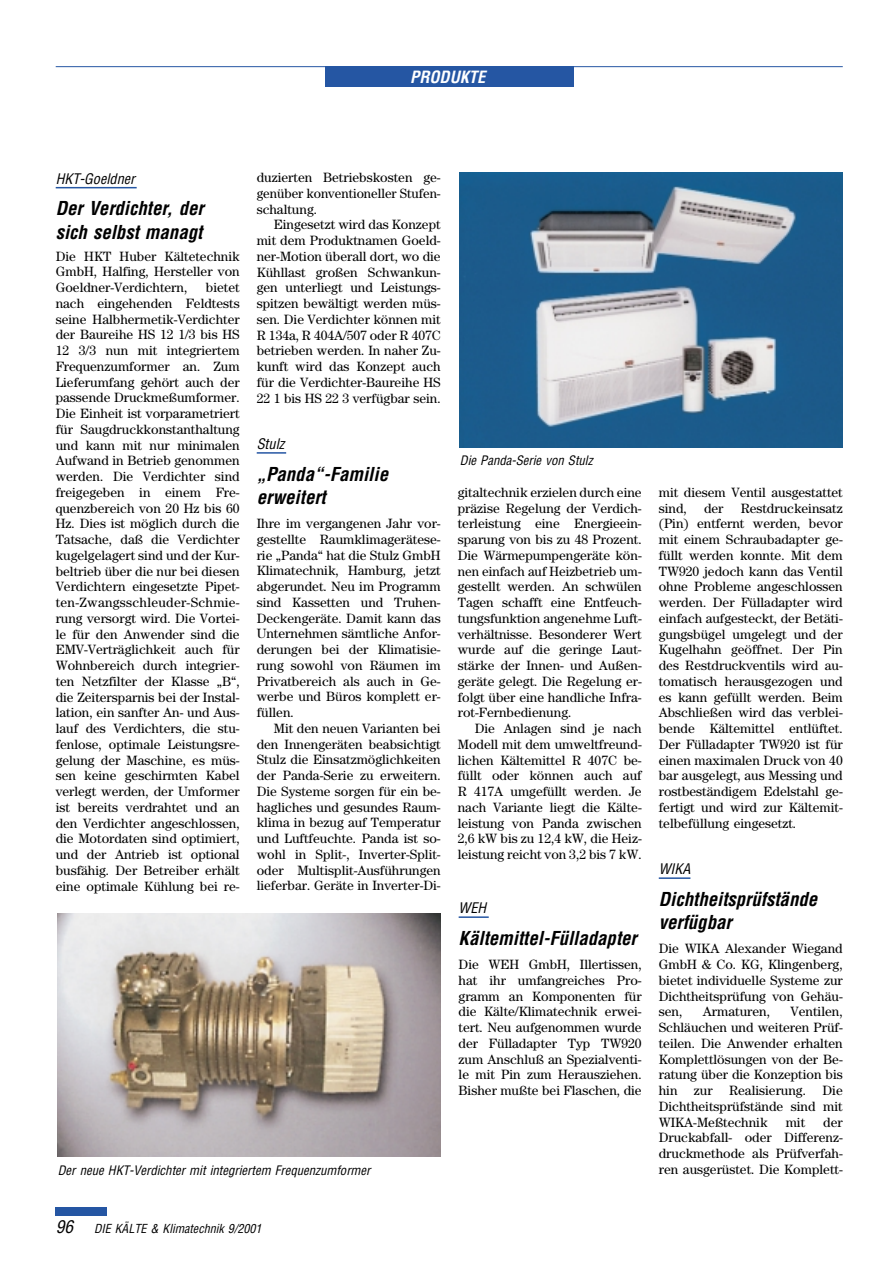
<style>
.page{position:relative;width:893px;height:1263px;background:#fff}
.page>*{position:absolute;margin:0;border:0;box-sizing:border-box;transform-origin:0 0}
.t1{font:italic 700 condensed 18.75px/23.2px "Helvetica";color:#000}
.t2{font:italic 700 condensed 16.5px "Helvetica";color:#fff}
.t3{font:italic condensed 14.25px "Helvetica";color:#000}
.t4{font:13.5px/15.8px "Century";color:#000;text-align:justify}
.t5{font:italic condensed 12.75px "Helvetica";color:#000}
.t6{font:italic condensed 12.15px "Helvetica";color:#000}
.s1{font-size:17.25px}
</style>
<div class="page">
<hr style="left:56px;top:187px;width:81px;height:1px;background:#2556a3">
<hr style="left:257px;top:452px;width:29px;height:2px;background:#2556a3">
<hr style="left:458px;top:916px;width:30px;height:2px;background:#2556a3">
<hr style="left:658px;top:877px;width:32px;height:2px;background:#2556a3">
<div style="left:56px;top:1208px;width:51px;height:8px;background:#2556a3"></div>
<div style="left:325px;top:67px;width:248px;height:20px;background:#2556a3"></div>
<hr style="left:56px;top:66px;width:786px;height:1px;background:#2556a3">
<img style="left:58px;top:913px;width:382px;height:244px">
<img style="left:460px;top:173px;width:382px;height:275px">
<p class="t2" style="left:410px;top:71px;width:77px">PRODUKTE</p>
<p class="t3" style="left:56px;top:173px;width:81px">HKT-Goeldner</p>
<h1 class="t1" style="left:56px;top:198px;width:149px">Der Verdichter, der sich selbst managt</h1>
<p class="t4" style="left:56px;top:249px;width:185px">Die HKT Huber Kältetechnik GmbH, Halfing, Hersteller von Goeldner-Verdichtern,</p>
<p class="t4" style="left:56px;top:281px;width:185px;text-indent:150px">bietet nach eingehenden Feldtests seine Halbhermetik-Verdichter der Baureihe HS 12 1/3 bis HS 12 3/3 nun mit integriertem Frequenzumformer an. Zum Lieferumfang gehört auch der passende Druckmeßumformer.<br>Die Einheit ist vorparametriert für Saugdruckkonstanthaltung und kann mit nur minimalen Aufwand in Betrieb genommen werden. Die Verdichter sind freigegeben in einem Fre&shy;quenzbereich von 20 Hz bis 60<br>Hz. Dies ist möglich durch die Tatsache, daß die Verdichter kugelgelagert sind und der Kur&shy;beltrieb über die nur bei diesen Verdichtern eingesetzte Pipet&shy;ten-Zwangsschleuder-Schmie&shy;rung versorgt wird. Die Vortei&shy;le für den Anwender sind die EMV-Verträglichkeit auch für Wohnbereich durch integrier&shy;ten Netzfilter der Klasse „B“, die Zeitersparnis bei der Instal&shy;lation, ein sanfter An- und Aus&shy;lauf des Verdichters, die stu&shy;fenlose, optimale Leistungsre&shy;gelung der Maschine, es müs&shy;sen keine geschirmten Kabel verlegt werden, der Umformer ist bereits verdrahtet und an den Verdichter angeschlossen, die Motordaten sind optimiert, und der Antrieb ist optional busfähig. Der Betreiber erhält eine optimale Kühlung bei re-</p>
<p class="t4" style="left:257px;top:171px;width:185px">duzierten Betriebskosten ge&shy;genüber konventioneller Stufen&shy;schaltung.</p>
<p class="t4" style="left:257px;top:218px;width:185px;text-indent:17px">Eingesetzt wird das Konzept mit dem Produktnamen Goeld&shy;ner-Motion überall dort, wo die Kühllast großen Schwankun&shy;gen unterliegt und Leistungs&shy;spitzen bewältigt werden müs&shy;sen. Die Verdichter können mit R 134a, R 404A/507 oder R 407C betrieben werden. In naher Zu&shy;kunft wird das Konzept auch für die Verdichter-Baureihe HS 22 1 bis HS 22 3 verfügbar sein.</p>
<p class="t3" style="left:257px;top:438px;width:29px">Stulz</p>
<h1 class="t1" style="left:257px;top:464px;width:133px">„Panda“-Familie erweitert</h1>
<p class="t4" style="left:257px;top:517px;width:185px">Ihre im vergangenen Jahr vor&shy;gestellte Raumklimagerätese&shy;rie „Panda“ hat die Stulz GmbH Klimatechnik, Hamburg, jetzt abgerundet. Neu im Programm sind Kassetten und Truhen-Deckengeräte. Damit kann das Unternehmen sämtliche Anfor&shy;derungen bei der Klimatisie&shy;rung sowohl von Räumen im Privatbereich als auch in Ge&shy;werbe und Büros komplett er&shy;füllen.</p>
<p class="t4" style="left:257px;top:721px;width:185px;text-indent:17px">Mit den neuen Varianten bei den Innengeräten beabsichtigt Stulz die Einsatzmöglichkeiten der Panda-Serie zu erweitern.<br>Die Systeme sorgen für ein be&shy;hagliches und gesundes Raum&shy;klima in bezug auf Temperatur und Luftfeuchte. Panda ist so&shy;wohl in Split-, Inverter-Split&shy;oder Multisplit-Ausführungen lieferbar. Geräte in Inverter-Di-</p>
<p class="t5" style="left:58px;top:1166px;width:314px">Der neue HKT-Verdichter mit integriertem Frequenzumformer</p>
<p class="t5" style="left:460px;top:456px;width:134px">Die Panda-Serie von Stulz</p>
<p class="t4" style="left:457px;top:485px;width:185px">gitaltechnik erzielen durch eine präzise Regelung der Verdich&shy;terleistung eine Energieein&shy;sparung von bis zu 48 Prozent.<br>Die Wärmepumpengeräte kön&shy;nen einfach auf Heizbetrieb um&shy;gestellt werden. An schwülen Tagen schafft eine Entfeuch&shy;tungsfunktion angenehme Luft&shy;verhältnisse. Besonderer Wert wurde auf die geringe Laut&shy;stärke der Innen- und Außen&shy;geräte gelegt. Die Regelung er&shy;folgt über eine handliche Infra&shy;rot-Fernbedienung.</p>
<p class="t4" style="left:457px;top:722px;width:185px;text-indent:17px">Die Anlagen sind je nach Modell mit dem umweltfreund&shy;lichen Kältemittel R 407C be&shy;füllt oder können auch auf R 417A umgefüllt werden. Je nach Variante liegt die Kälte&shy;leistung von Panda zwischen 2,6 kW bis zu 12,4 kW, die Heiz&shy;leistung reicht von 3,2 bis 7 kW.</p>
<p class="t3" style="left:458px;top:902px;width:29px">WEH</p>
<h1 class="t1" style="left:458px;top:928px;width:180px">Kältemittel-Fülladapter</h1>
<p class="t4" style="left:458px;top:958px;width:185px">Die WEH GmbH, Illertissen, hat ihr umfangreiches Pro&shy;gramm an Komponenten für die Kälte/Klimatechnik erwei&shy;tert. Neu aufgenommen wurde der Fülladapter Typ TW920 zum Anschluß an Spezialventi&shy;le mit Pin zum Herausziehen.<br>Bisher mußte bei Flaschen, die</p>
<p class="t4" style="left:658px;top:485px;width:185px">mit diesem Ventil ausgestattet sind,</p>
<p class="t4" style="left:658px;top:501px;width:185px;text-indent:82px">Restdruckeinsatz (Pin) entfernt werden, bevor mit einem Schraubadapter ge&shy;füllt werden konnte. Mit dem TW920 jedoch kann das Ventil ohne Probleme angeschlossen werden. Der Fülladapter wird einfach aufgesteckt, der Betäti&shy;gungsbügel umgelegt und der Kugelhahn geöffnet. Der Pin des Restdruckventils wird au&shy;tomatisch herausgezogen und es kann gefüllt werden. Beim Abschließen wird das verblei&shy;bende Kältemittel entlüftet.<br>Der Fülladapter TW920 ist für einen maximalen Druck von 40 bar ausgelegt, aus Messing und rostbeständigem Edelstahl ge&shy;fertigt und wird zur Kältemit&shy;telbefüllung eingesetzt.</p>
<p class="t3" style="left:658px;top:863px;width:33px">WIKA</p>
<h1 class="t1" style="left:658px;top:889px;width:160px">Dichtheitsprüfstände verfügbar</h1>
<p class="t4" style="left:658px;top:942px;width:185px">Die WIKA Alexander Wiegand GmbH &amp; Co. KG, Klingenberg, bietet individuelle Systeme zur Dichtheitsprüfung von Gehäu&shy;sen,</p>
<p class="t4" style="left:704px;top:501px;width:21px">der</p>
<p class="t4" style="left:703px;top:1005px;width:69px">Armaturen,</p>
<p class="t4" style="left:658px;top:1005px;width:185px;text-indent:132px">Ventilen, Schläuchen und weiteren Prüf&shy;teilen. Die Anwender erhalten Komplettlösungen von der Be&shy;ratung über die Konzeption bis hin zur Realisierung. Die Dichtheitsprüfstände sind mit WIKA-Meßtechnik</p>
<p class="t4" style="left:658px;top:1115px;width:185px;text-indent:164px">der Druckabfall- oder Differenz&shy;druckmethode als Prüfverfah&shy;ren ausgerüstet. Die Komplett-</p>
<p class="t4" style="left:785px;top:1115px;width:21px">mit</p>
<p class="t6" style="left:56px;top:1224px;width:207px"><span class="s1">96</span> DIE KÄLTE &amp; Klimatechnik 9/2001</p>
</div>
